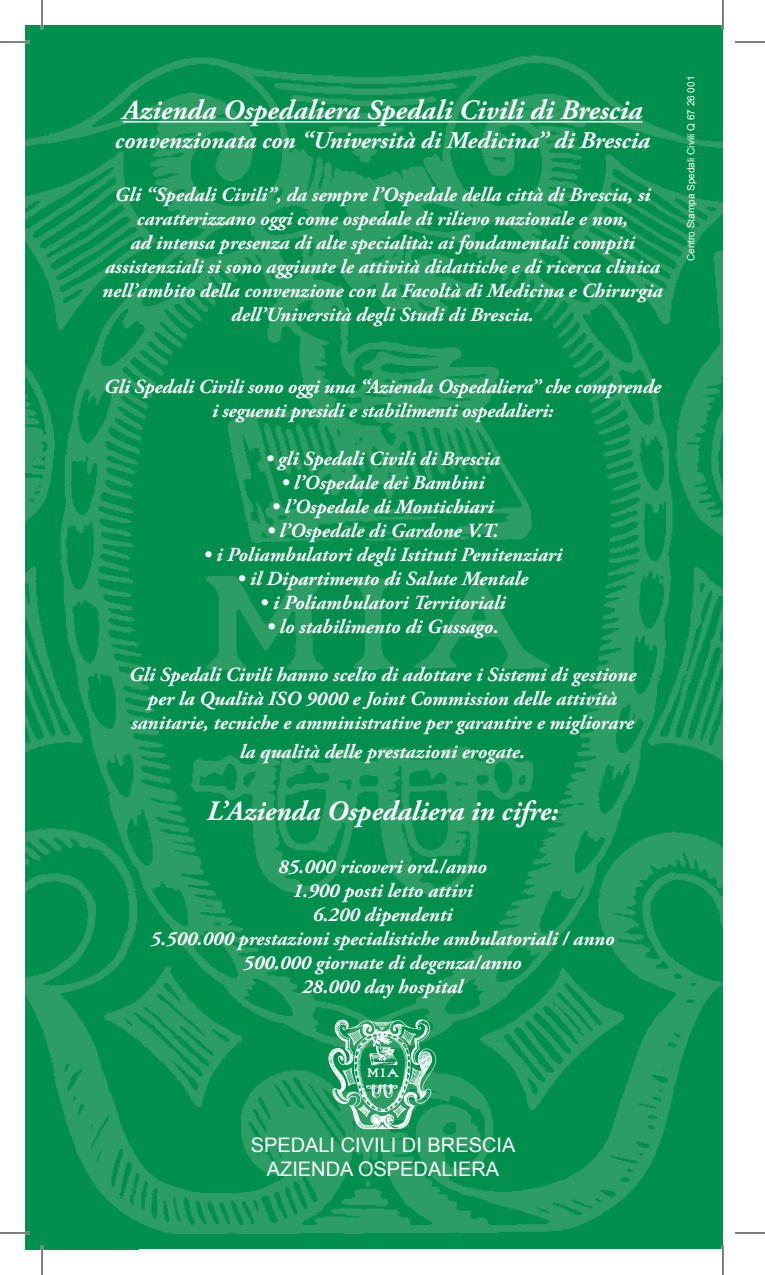
<style>
.page{position:relative;width:765px;height:1275px;background:#fff}
.page>*{position:absolute;margin:0;border:0;box-sizing:border-box;transform-origin:0 0}
.t1{font:italic 700 28px "Adobe Garamond Pro";color:#fff}
.t2{font:italic 700 24px "Adobe Garamond Pro";color:#fff}
.t3{font:italic 700 20px/24px "Adobe Garamond Pro";color:#fff;text-align:center}
.t4{font:20px/24px "Arial";color:#fff;text-align:center}
.t5{font:10px "Arial";color:#fff}
</style>
<div class="page">
<img style="left:25px;top:32px;width:697px;height:1211px">
<img style="left:328px;top:1018px;width:108px;height:111px">
<hr style="left:123px;top:121px;width:519px;height:1px;background:#fff">
<hr style="left:0;top:41px;width:30px;height:2px;background:#fff">
<hr style="left:0;top:1231px;width:30px;height:3px;background:#fff">
<hr style="left:0;top:42px;width:30px;height:1px;background:#000">
<hr style="left:734px;top:42px;width:30px;height:1px;background:#000">
<hr style="left:0;top:1232px;width:30px;height:1px;background:#000">
<hr style="left:734px;top:1232px;width:30px;height:1px;background:#000">
<hr style="left:42px;top:0;width:1px;height:30px;background:#000">
<hr style="left:42px;top:1245px;width:1px;height:30px;background:#000">
<hr style="left:722px;top:0;width:1px;height:30px;background:#000">
<hr style="left:722px;top:1245px;width:1px;height:30px;background:#000">
<h1 class="t1" style="left:123px;top:94px;width:521px">Azienda Ospedaliera Spedali Civili di Brescia</h1>
<p class="t2" style="left:115px;top:126px;width:536px">convenzionata con “Università di Medicina” di Brescia</p>
<p class="t3" style="left:102px;top:183px;width:561px">Gli “Spedali Civili”, da sempre l’Ospedale della città di Brescia, si caratterizzano oggi come ospedale di rilievo nazionale e non,<br>ad intensa presenza di alte specialità: ai fondamentali compiti assistenziali si sono aggiunte le attività didattiche e di ricerca clinica nell’ambito della convenzione con la Facoltà di Medicina e Chirurgia dell’Università degli Studi di Brescia.</p>
<p class="t3" style="left:104px;top:375px;width:558px">Gli Spedali Civili sono oggi una “Azienda Ospedaliera” che comprende i seguenti presidi e stabilimenti ospedalieri:</p>
<p class="t3" style="left:265px;top:447px;width:236px">• gli Spedali Civili di Brescia</p>
<p class="t3" style="left:280px;top:471px;width:205px">• l’Ospedale dei Bambini</p>
<p class="t3" style="left:271px;top:495px;width:224px">• l’Ospedale di Montichiari</p>
<p class="t3" style="left:266px;top:519px;width:233px">• l’Ospedale di Gardone V.T.</p>
<p class="t3" style="left:203px;top:543px;width:360px">• i Poliambulatori degli Istituti Penitenziari</p>
<p class="t3" style="left:237px;top:567px;width:293px">• il Dipartimento di Salute Mentale</p>
<p class="t3" style="left:259px;top:591px;width:247px">• i Poliambulatori Territoriali</p>
<p class="t3" style="left:266px;top:615px;width:233px">• lo stabilimento di Gussago.</p>
<p class="t3" style="left:129px;top:663px;width:509px">Gli Spedali Civili hanno scelto di adottare i Sistemi di gestione per la Qualità ISO 9000 e Joint Commission delle attività sanitarie, tecniche e amministrative per garantire e migliorare</p>
<p class="t3" style="left:240px;top:739px;width:287px">la qualità delle prestazioni erogate.</p>
<h1 class="t1" style="left:207px;top:795px;width:353px">L’Azienda Ospedaliera in cifre:</h1>
<p class="t3" style="left:150px;top:855px;width:465px">85.000 ricoveri ord./anno<br>1.900 posti letto attivi<br>6.200 dipendenti<br>5.500.000 prestazioni specialistiche ambulatoriali / anno<br>500.000 giornate di degenza/anno<br>28.000 day hospital</p>
<p class="t5" style="left:684px;top:261px;width:187px;rotate:-90deg">CENTRO STAMPA SPEDALI CIVILI Q 67 26 001</p>
<p class="t4" style="left:250px;top:1133px;width:266px">SPEDALI CIVILI DI BRESCIA<br>AZIENDA OSPEDALIERA</p>
</div>
